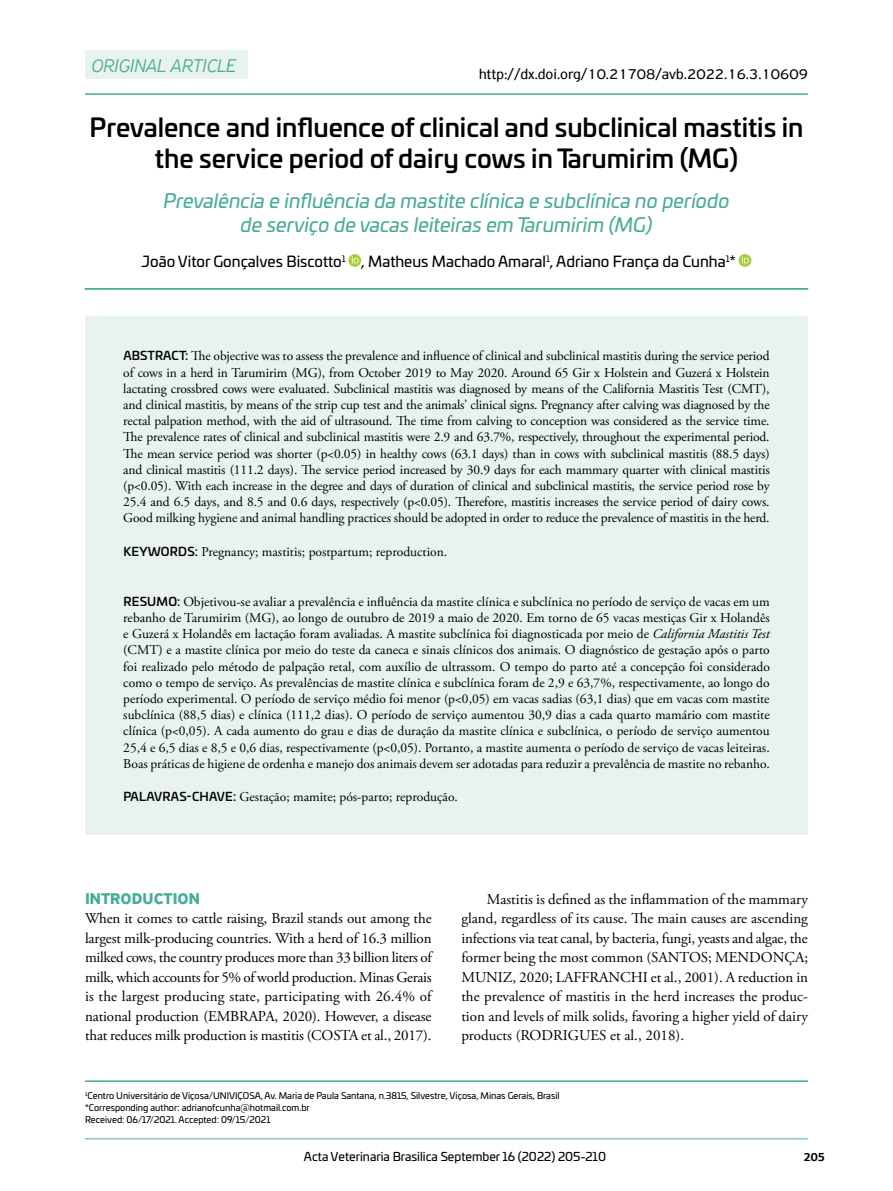
<style>
.page{position:relative;width:893px;height:1191px;background:#fff}
.page>*{position:absolute;margin:0;border:0;box-sizing:border-box;transform-origin:0 0}
.t1{font:500 25.5px/30.6px "Univia Pro";color:#000;text-align:center}
.t2{font:italic 19.5px/23.4px "Univia Pro";color:#49ac97;text-align:center}
.t3{font:italic 300 19.5px "PF Highway Sans Pro";color:#49ac97}
.t4{font:700 16.5px "PF Highway Sans Pro";color:#49ac97}
.t5{font:15px/19.5px "Adobe Garamond Pro";letter-spacing:-.01em;color:#000;text-align:justify}
.t6{font:15px "Univia Pro";color:#000}
.t7{font:15px "PF Highway Sans Pro";color:#000}
.t8{font:13.5px/16.2px "Adobe Garamond Pro";color:#000;text-align:justify}
.t9{font:12px "Univia Pro";color:#000}
.t10{font:700 12px "PF Agora Sans Pro";color:#000}
.t11{font:9px/12px "Univia Pro";color:#000}
.s1{font-family:"Univia Pro";font-weight:500;font-size:12px}
.s2{font-style:italic}
</style>
<div class="page">
<hr style="left:85px;top:1138px;width:723px;height:1px;background:#49ac97">
<hr style="left:85px;top:93px;width:723px;height:2px;background:#49ac97">
<svg style="left:85px;top:288px;width:723px;height:2px"></svg>
<svg style="left:348px;top:254px;width:13px;height:13px"></svg>
<svg style="left:352px;top:256px;width:7px;height:7px"></svg>
<svg style="left:739px;top:254px;width:12px;height:13px"></svg>
<svg style="left:742px;top:256px;width:7px;height:7px"></svg>
<hr style="left:85px;top:1080px;width:723px;height:2px;background:#49ac97">
<div style="left:85px;top:50px;width:162px;height:29px;background:#e8f2ee"></div>
<div style="left:85px;top:316px;width:723px;height:519px;background:#e8f2ee"></div>
<h2 class="t3" style="left:91px;top:54px;width:146px">ORIGINAL ARTICLE</h2>
<p class="t7" style="left:479px;top:65px;width:330px">http://dx.doi.org/10.21708/avb.2022.16.3.10609</p>
<h1 class="t1" style="left:90px;top:111px;width:715px">Prevalence and influence of clinical and subclinical mastitis in the service period of dairy cows in Tarumirim (MG)</h1>
<h2 class="t2" style="left:164px;top:188px;width:567px">Prevalência e influência da mastite clínica e subclínica no período de serviço de vacas leiteiras em Tarumirim (MG)</h2>
<p class="t6" style="left:142px;top:250px;width:596px">João Vitor Gonçalves Biscotto<sup>1</sup> , Matheus Machado Amaral<sup>1</sup>, Adriano França da Cunha<sup>1</sup>*</p>
<p class="t8" style="left:123px;top:348px;width:648px"><span class="s1">ABSTRACT:</span> The objective was to assess the prevalence and influence of clinical and subclinical mastitis during the service period of cows in a herd in Tarumirim (MG), from October 2019 to May 2020. Around 65 Gir x Holstein and Guzerá x Holstein lactating crossbred cows were evaluated. Subclinical mastitis was diagnosed by means of the California Mastitis Test (CMT), and clinical mastitis, by means of the strip cup test and the animals’ clinical signs. Pregnancy after calving was diagnosed by the rectal palpation method, with the aid of ultrasound. The time from calving to conception was considered as the service time.<br>The prevalence rates of clinical and subclinical mastitis were 2.9 and 63.7%, respectively, throughout the experimental period.<br>The mean service period was shorter (p&lt;0.05) in healthy cows (63.1 days) than in cows with subclinical mastitis (88.5 days) and clinical mastitis (111.2 days). The service period increased by 30.9 days for each mammary quarter with clinical mastitis (p&lt;0.05). With each increase in the degree and days of duration of clinical and subclinical mastitis, the service period rose by 25.4 and 6.5 days, and 8.5 and 0.6 days, respectively (p&lt;0.05). Therefore, mastitis increases the service period of dairy cows.<br>Good milking hygiene and animal handling practices should be adopted in order to reduce the prevalence of mastitis in the herd.</p>
<p class="t8" style="left:123px;top:544px;width:325px"><span class="s1">KEYWORDS:</span> Pregnancy; mastitis; postpartum; reproduction.</p>
<p class="t8" style="left:123px;top:594px;width:648px"><span class="s1">RESUMO:</span> Objetivou-se avaliar a prevalência e influência da mastite clínica e subclínica no período de serviço de vacas em um rebanho de Tarumirim (MG), ao longo de outubro de 2019 a maio de 2020. Em torno de 65 vacas mestiças Gir x Holandês e Guzerá x Holandês em lactação foram avaliadas. A mastite subclínica foi diagnosticada por meio de <span class="s2">California Mastitis Test </span>(CMT) e a mastite clínica por meio do teste da caneca e sinais clínicos dos animais. O diagnóstico de gestação após o parto foi realizado pelo método de palpação retal, com auxílio de ultrassom. O tempo do parto até a concepção foi considerado como o tempo de serviço. As prevalências de mastite clínica e subclínica foram de 2,9 e 63,7%, respectivamente, ao longo do período experimental. O período de serviço médio foi menor (p&lt;0,05) em vacas sadias (63,1 dias) que em vacas com mastite subclínica (88,5 dias) e clínica (111,2 dias). O período de serviço aumentou 30,9 dias a cada quarto mamário com mastite clínica (p&lt;0,05). A cada aumento do grau e dias de duração da mastite clínica e subclínica, o período de serviço aumentou 25,4 e 6,5 dias e 8,5 e 0,6 dias, respectivamente (p&lt;0,05). Portanto, a mastite aumenta o período de serviço de vacas leiteiras.<br>Boas práticas de higiene de ordenha e manejo dos animais devem ser adotadas para reduzir a prevalência de mastite no rebanho.</p>
<p class="t8" style="left:123px;top:789px;width:336px"><span class="s1">PALAVRAS-CHAVE:</span> Gestação; mamite; pós-parto; reprodução.</p>
<p class="t4" style="left:85px;top:888px;width:116px">INTRODUCTION</p>
<p class="t5" style="left:85px;top:909px;width:348px">When it comes to cattle raising, Brazil stands out among the largest milk-producing countries. With a herd of 16.3 million milked cows, the country produces more than 33 billion liters of milk, which accounts for 5% of world production. Minas Gerais is the largest producing state, participating with 26.4% of national production (EMBRAPA, 2020). However, a disease that reduces milk production is mastitis (COSTA et al., 2017).</p>
<p class="t5" style="left:461px;top:889px;width:348px;text-indent:26px">Mastitis is defined as the inflammation of the mammary gland, regardless of its cause. The main causes are ascending infections via teat canal, by bacteria, fungi, yeasts and algae, the former being the most common (SANTOS; MENDONÇA; MUNIZ, 2020; LAFFRANCHI et al., 2001). A reduction in the prevalence of mastitis in the herd increases the produc&shy;tion and levels of milk solids, favoring a higher yield of dairy products (RODRIGUES et al., 2018).</p>
<p class="t11" style="left:85px;top:1089px;width:476px"><sup>1</sup>Centro Universitário de Viçosa/UNIVIÇOSA, Av. Maria de Paula Santana, n.3815, Silvestre, Viçosa, Minas Gerais, Brasil *Corresponding author: adrianofcunha@hotmail.com.br<br>Received: 06/17/2021. Accepted: 09/15/2021</p>
<p class="t9" style="left:304px;top:1147px;width:304px">Acta Veterinaria Brasilica September 16 (2022) 205-210</p>
<p class="t10" style="left:804px;top:1148px;width:23px">205</p>
</div>
